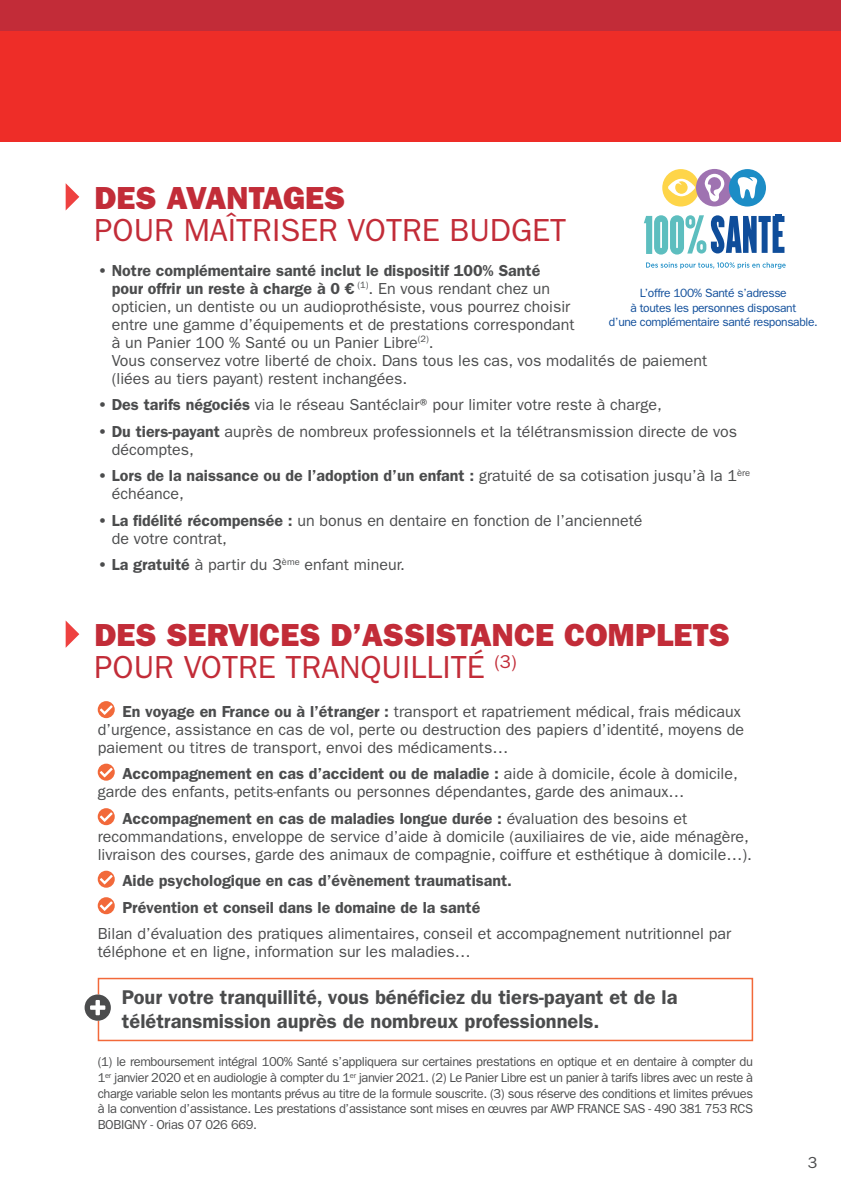
<style>
.page{position:relative;width:841px;height:1191px;background:#fff}
.page>*{position:absolute;margin:0;border:0;box-sizing:border-box;transform-origin:0 0}
.t1{font:32px/32px "ITC Franklin Gothic Std Hvy";color:#c22c38}
.t2{font:32px/32px "ITC Franklin Gothic Std";color:#c22c38}
.t3{font:600 20px/24px "ITC Franklin Gothic Std";color:#4b4c4d}
.t4{font:16px/18px "ITC Franklin Gothic Std";color:#4b4c4d}
.t5{font:600 16px/18px "ITC Franklin Gothic Std";color:#4b4c4d}
.t6{font:13px/15.6px "ITC Franklin Gothic Std";letter-spacing:-.03em;color:#4b4c4d;text-align:justify}
.t7{font:12px/14.4px "ITC Franklin Gothic Std";letter-spacing:-.03em;color:#0f4d9a;text-align:center}
.s1{font-family:"ITC Franklin Gothic Std Hvy"}
.s2{font-weight:600}
.s3{font-weight:400}
.s4{font-family:"ITC Franklin Gothic Std"}
</style>
<div class="page">
<div style="left:0;top:30px;width:840px;height:112px;background:#ee2d28"></div>
<div style="left:0;top:0;width:840px;height:30px;background:#c22c38"></div>
<svg style="left:66px;top:183px;width:13px;height:27px"></svg>
<svg style="left:66px;top:621px;width:13px;height:27px"></svg>
<div style="left:98px;top:977px;width:654px;height:64px;border:2px solid #f2693a"></div>
<svg style="left:85px;top:994px;width:26px;height:26px"></svg>
<svg style="left:646px;top:262px;width:139px;height:7px"></svg>
<div style="left:662px;top:169px;width:37px;height:37px;background:#fed549;border-radius:50%"></div>
<svg style="left:668px;top:179px;width:26px;height:17px"></svg>
<div style="left:695px;top:169px;width:37px;height:37px;background:#9f73b1;border-radius:50%"></div>
<svg style="left:704px;top:174px;width:20px;height:27px"></svg>
<div style="left:728px;top:169px;width:37px;height:37px;background:#1c8dc6;border-radius:50%"></div>
<svg style="left:737px;top:177px;width:20px;height:21px"></svg>
<svg style="left:644px;top:214px;width:140px;height:40px"></svg>
<svg style="left:98px;top:701px;width:17px;height:17px"></svg>
<svg style="left:98px;top:763px;width:17px;height:17px"></svg>
<svg style="left:98px;top:808px;width:17px;height:17px"></svg>
<svg style="left:98px;top:870px;width:17px;height:17px"></svg>
<svg style="left:98px;top:897px;width:17px;height:17px"></svg>
<p class="t2" style="left:95px;top:182px;width:473px"><span class="s1">DES AVANTAGES<br></span>POUR MAÎTRISER VOTRE BUDGET</p>
<p class="t4" style="left:112px;top:261px;width:597px;text-indent:-14px"><span class="s2">• Notre complémentaire santé inclut le dispositif 100% Santé<br>pour offrir un reste à charge à 0 €</span> <sup>(1)</sup>. En vous rendant chez un<br>opticien, un dentiste ou un audioprothésiste, vous pourrez choisir<br>entre une gamme d’équipements et de prestations correspondant<br>à un Panier 100 % Santé ou un Panier Libre<sup>(2)</sup>.<br>Vous conservez votre liberté de choix. Dans tous les cas, vos modalités de paiement (liées au tiers payant) restent inchangées.</p>
<p class="t4" style="left:98px;top:396px;width:565px"><span class="s2">• Des tarifs négociés</span> via le réseau Santéclair® pour limiter votre reste à charge,</p>
<p class="t4" style="left:112px;top:422px;width:626px;text-indent:-14px"><span class="s2">• Du tiers-payant</span> auprès de nombreux professionnels et la télétransmission directe de vos décomptes,</p>
<p class="t5" style="left:112px;top:466px;width:639px;text-indent:-14px">• Lors de la naissance ou de l’adoption d’un enfant : <span class="s3">gratuité de sa cotisation jusqu’à la 1</span><sup>ère </sup><span class="s3">échéance,</span></p>
<p class="t4" style="left:112px;top:511px;width:532px;text-indent:-14px"><span class="s2">• La fidélité récompensée :</span> un bonus en dentaire en fonction de l’ancienneté de votre contrat,</p>
<p class="t4" style="left:98px;top:556px;width:309px"><span class="s2">• La gratuité</span> à partir du 3<sup>ème</sup> enfant mineur.</p>
<p class="t7" style="left:608px;top:286px;width:210px">L’offre 100% Santé s’adresse<br>à toutes les personnes disposant<br>d’une complémentaire santé responsable.</p>
<p class="t1" style="left:95px;top:619px;width:636px">DES SERVICES D’ASSISTANCE COMPLETS<br><span class="s4">POUR VOTRE TRANQUILLITÉ</span> <sup>(3)</sup></p>
<p class="t4" style="left:98px;top:702px;width:647px;text-indent:25px"><span class="s2">En voyage en France ou à l’étranger :</span> transport et rapatriement médical, frais médicaux d’urgence, assistance en cas de vol, perte ou destruction des papiers d’identité, moyens de paiement ou titres de transport, envoi des médicaments…</p>
<p class="t4" style="left:98px;top:765px;width:641px;text-indent:25px"><span class="s2">Accompagnement en cas d’accident ou de maladie :</span> aide à domicile, école à domicile, garde des enfants, petits-enfants ou personnes dépendantes, garde des animaux…</p>
<p class="t4" style="left:98px;top:809px;width:655px;text-indent:25px"><span class="s2">Accompagnement en cas de maladies longue durée :</span> évaluation des besoins et recommandations, enveloppe de service d’aide à domicile (auxiliaires de vie, aide ménagère, livraison des courses, garde des animaux de compagnie, coiffure et esthétique à domicile…).</p>
<p class="t5" style="left:122px;top:871px;width:391px">Aide psychologique en cas d’évènement traumatisant.</p>
<p class="t5" style="left:122px;top:898px;width:359px">Prévention et conseil dans le domaine de la santé</p>
<p class="t4" style="left:98px;top:925px;width:634px">Bilan d’évaluation des pratiques alimentaires, conseil et accompagnement nutritionnel par téléphone et en ligne, information sur les maladies…</p>
<p class="t3" style="left:122px;top:985px;width:557px">Pour votre tranquillité, vous bénéficiez du tiers-payant et de la télétransmission auprès de nombreux professionnels.</p>
<p class="t6" style="left:98px;top:1054px;width:656px">(1) le remboursement intégral 100% Santé s’appliquera sur certaines prestations en optique et en dentaire à compter du 1<sup>er</sup> janvier 2020 et en audiologie à compter du 1<sup>er</sup> janvier 2021. (2) Le Panier Libre est un panier à tarifs libres avec un reste à charge variable selon les montants prévus au titre de la formule souscrite. (3) sous réserve des conditions et limites prévues à la convention d’assistance. Les prestations d’assistance sont mises en œuvres par AWP FRANCE SAS - 490 381 753 RCS BOBIGNY - Orias 07 026 669.</p>
<p class="t4" style="left:807px;top:1153px;width:11px">3</p>
</div>
